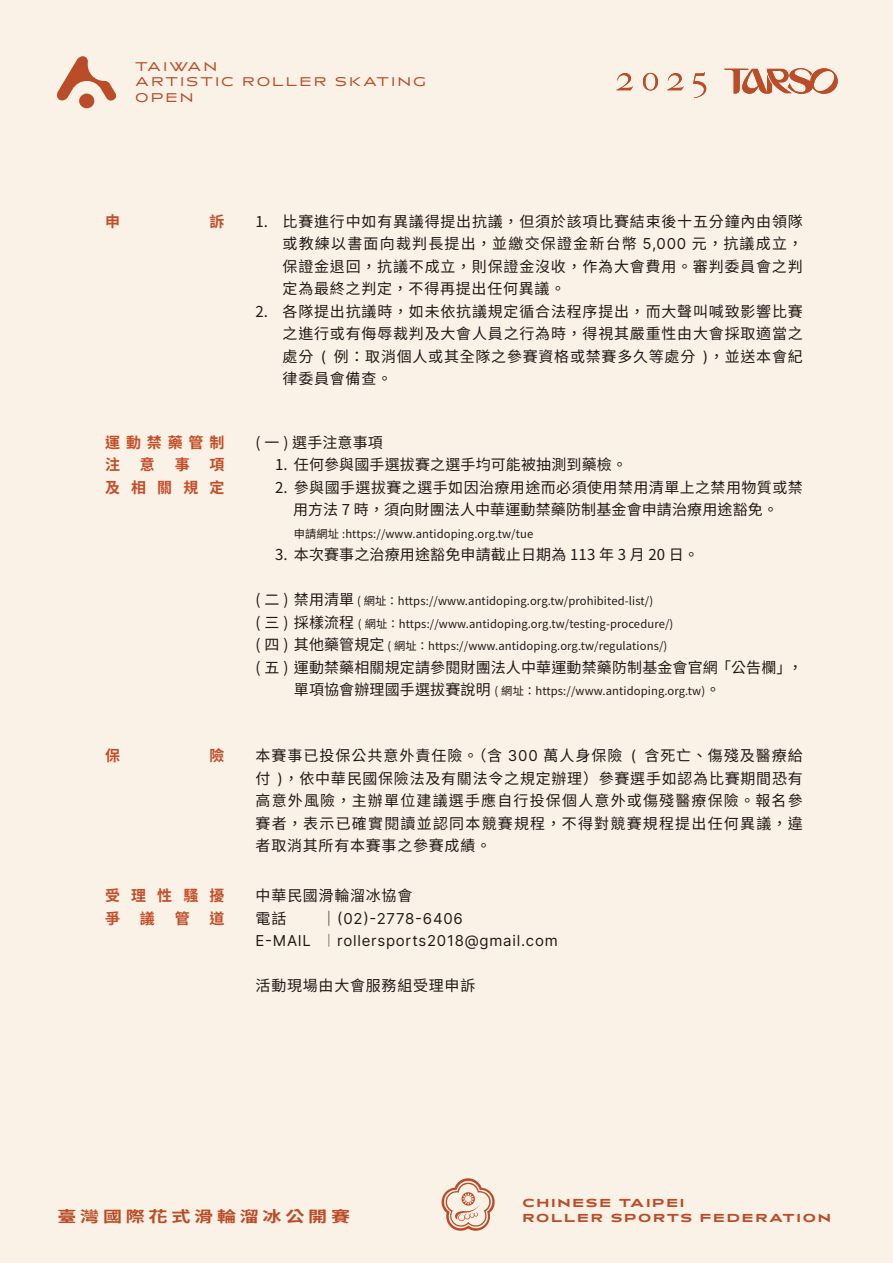
<style>
.page{position:relative;width:893px;height:1263px;background:#faf2e7}
.page>*{position:absolute;margin:0;border:0;box-sizing:border-box;transform-origin:0 0}
.t1{font:700 15.15px "Noto Sans TC";letter-spacing:.2em;color:#ba4c27;scale:1.25 1}
.t2{font:15px/22.5px "Noto Sans CJ Ktc";letter-spacing:.05em;color:#231815;text-align:justify}
.t3{font:15px "Noto Sans CJ Ktc";letter-spacing:.01em;color:#231815}
.t4{font:15px/22.5px "Noto Sans CJ Ktc";letter-spacing:.03em;color:#231815;text-align:center}
.t5{font:15px/22.5px "Inter";letter-spacing:.05em;color:#231815}
.t6{font:700 15px/22.5px "Noto Sans CJ Ktc";letter-spacing:.74em;color:#c34d27}
.t7{font:13.05px/15.8px "Anisette Std";letter-spacing:.2em;color:#ba4c27}
.t8{font:700 12px/14.4px "Anisette Std";letter-spacing:.2em;color:#ba4c27}
.t9{font:11.25px/22.5px "Noto Sans CJ Ktc";letter-spacing:.01em;color:#231815}
.s1{font-family:"Inter"}
.s2{font-size:15px}
.s3{font-family:"Noto Sans CJ Ktc"}
.s4{font-family:"Adobe Ming Std";font-weight:300}
</style>
<div class="page">
<svg style="left:57px;top:56px;width:59px;height:52px"></svg>
<svg style="left:616px;top:72px;width:90px;height:26px"></svg>
<svg style="left:724px;top:68px;width:114px;height:26px"></svg>
<svg style="left:442px;top:1178px;width:53px;height:53px"></svg>
<p class="t7" style="left:136px;top:59px;width:292px">TAIWAN<br>ARTISTIC ROLLER SKATING<br>OPEN</p>
<p class="t6" style="left:105px;top:210px;width:16px">申</p>
<p class="t6" style="left:209px;top:210px;width:16px">訴</p>
<p class="t2" style="left:283px;top:210px;width:522px;text-indent:-27px">1. 比賽進行中如有異議得提出抗議，但須於該項比賽結束後十五分鐘內由領隊或教練以書面向裁判長提出，並繳交保證金新台幣 <span class="s1">5,000</span> 元，抗議成立，保證金退回，抗議不成立，則保證金沒收，作為大會費用。審判委員會之判定為最終之判定，不得再提出任何異議。</p>
<p class="t2" style="left:283px;top:300px;width:522px;text-indent:-27px">2. 各隊提出抗議時，如未依抗議規定循合法程序提出，而大聲叫喊致影響比賽之進行或有侮辱裁判及大會人員之行為時，得視其嚴重性由大會採取適當之處分 <span class="s1">(</span> 例：取消個人或其全隊之參賽資格或禁賽多久等處分 <span class="s1">)</span>，並送本會紀律委員會備查。</p>
<p class="t6" style="left:105px;top:431px;width:121px">運動禁藥管制注</p>
<p class="t6" style="left:140px;top:454px;width:16px">意</p>
<p class="t6" style="left:175px;top:454px;width:16px">事</p>
<p class="t6" style="left:105px;top:454px;width:121px;text-align:right">項<br>及相關規定</p>
<p class="t2" style="left:256px;top:431px;width:129px">( 一 ) 選手注意事項</p>
<p class="t3" style="left:275px;top:456px;width:353px">1. 任何參與國手選拔賽之選手均可能被抽測到藥檢。</p>
<p class="t4" style="left:275px;top:476px;width:529px">2. 參與國手選拔賽之選手如因治療用途而必須使用禁用清單上之禁用物質或禁用方法 7 時，須向財團法人中華運動禁藥防制基金會申請治療用途豁免。</p>
<p class="t9" style="left:294px;top:522px;width:241px">申請網址 :https://www.antidoping.org.tw/tue</p>
<p class="t3" style="left:275px;top:546px;width:425px">3. 本次賽事之治療用途豁免申請截止日期為 113 年 3 月 20 日。</p>
<p class="t9" style="left:256px;top:590px;width:419px"><span class="s2">( 二 ) 禁用清單</span> ( 網址：https://www.antidoping.org.tw/prohibited-list/)<br><span class="s2">( 三 ) 採樣流程</span> ( 網址：https://www.antidoping.org.tw/testing-procedure/) <span class="s2">( 四 ) 其他藥管規定</span> ( 網址：https://www.antidoping.org.tw/regulations/)</p>
<p class="t3" style="left:256px;top:659px;width:549px">( 五 ) 運動禁藥相關規定請參閱財團法人中華運動禁藥防制基金會官網「公告欄」，</p>
<p class="t9" style="left:294px;top:680px;width:428px"><span class="s2">單項協會辦理國手選拔賽說明</span> ( 網址：https://www.antidoping.org.tw)<span class="s2">。</span></p>
<p class="t6" style="left:105px;top:745px;width:16px">保</p>
<p class="t6" style="left:209px;top:745px;width:16px">險</p>
<p class="t2" style="left:256px;top:745px;width:549px">本賽事已投保公共意外責任險。（含 <span class="s1">300</span> 萬人身保險 <span class="s1">(</span> 含死亡、傷殘及醫療給付 <span class="s1">)</span>，依中華民國保險法及有關法令之規定辦理）參賽選手如認為比賽期間恐有高意外風險，主辦單位建議選手應自行投保個人意外或傷殘醫療保險。報名參賽者，表示已確實閱讀並認同本競賽規程，不得對競賽規程提出任何異議，違者取消其所有本賽事之參賽成績。</p>
<p class="t6" style="left:105px;top:885px;width:121px">受理性騷擾爭</p>
<p class="t6" style="left:140px;top:907px;width:16px">議</p>
<p class="t6" style="left:175px;top:907px;width:16px">管</p>
<p class="t6" style="left:209px;top:907px;width:16px">道</p>
<p class="t2" style="left:256px;top:885px;width:158px">中華民國滑輪溜冰協會電話</p>
<p class="t5" style="left:256px;top:907px;width:304px;text-indent:66px"><span class="s3">｜</span>(02)-2778-6406<br>E-MAIL <span class="s4">｜</span>rollersports2018@gmail.com</p>
<p class="t2" style="left:256px;top:975px;width:221px">活動現場由大會服務組受理申訴</p>
<p class="t1" style="left:57px;top:1207px;width:236px">臺灣國際花式滑輪溜冰公開賽</p>
<p class="t8" style="left:523px;top:1196px;width:309px">CHINESE TAIPEI<br>ROLLER SPORTS FEDERATION</p>
</div>
